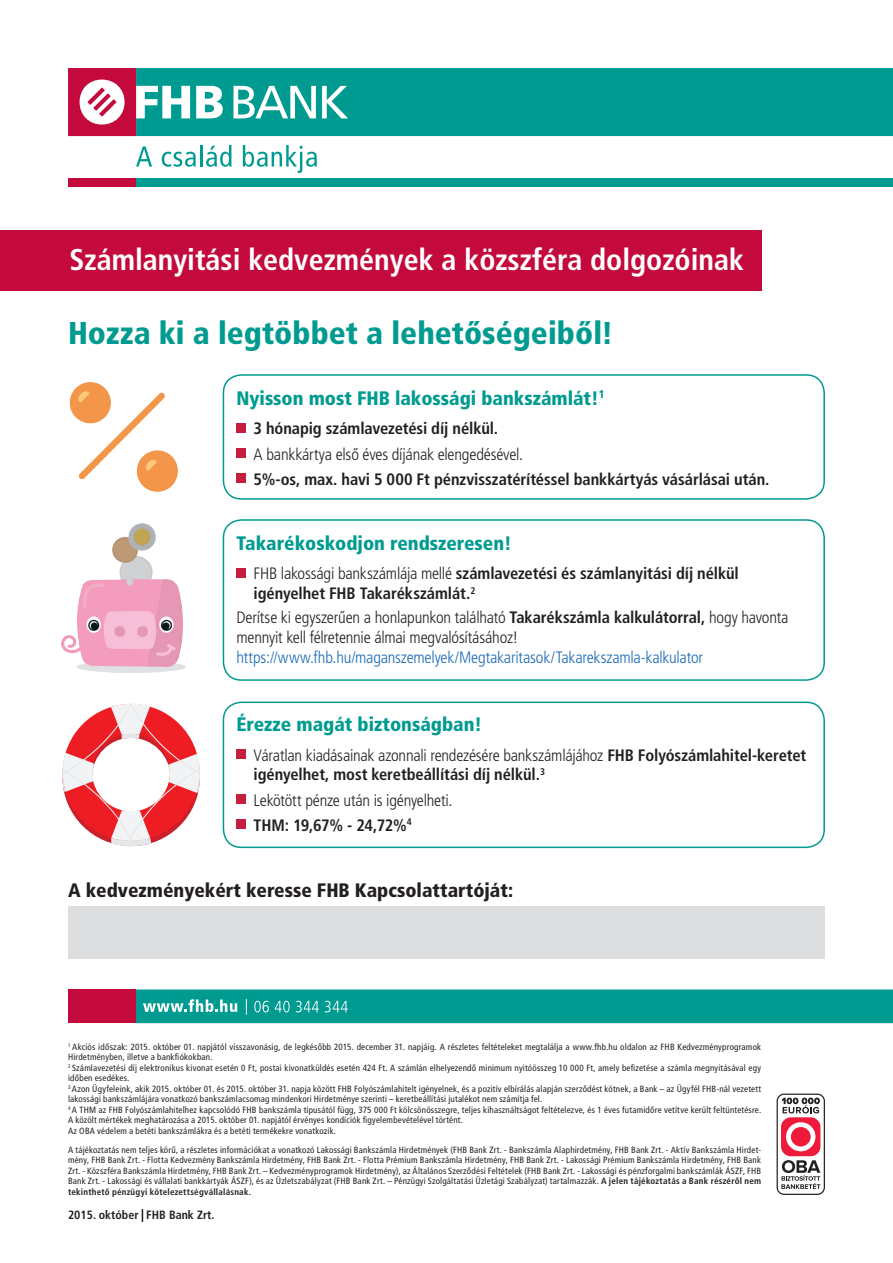
<style>
.page{position:relative;width:893px;height:1263px;background:#fff}
.page>*{position:absolute;margin:0;border:0;box-sizing:border-box;transform-origin:0 0}
.t1{font:900 31.5px "Frutiger Con";color:#009b90}
.t2{font:700 30px "Frutiger Con";color:#fff}
.t3{font:900 19.5px "Frutiger Con";color:#009b90}
.t4{font:900 19.5px "Frutiger Con";color:#231f20}
.t5{font:700 16.5px/19.8px "Frutiger Con";letter-spacing:-.005em;color:#231f20}
.t6{font:300 16.5px/19.8px "Frutiger Con";letter-spacing:-.015em;color:#231f20}
.t7{font:300 16.5px "Frutiger Con";letter-spacing:-.015em;color:#1c6ab5}
.t8{font:700 12px "Frutiger Con";color:#231f20}
.t9{font:9px/10.5px "Frutiger Con";letter-spacing:.02em;color:#231f20}
.s1{font-weight:300}
.s2{font-weight:700}
</style>
<div class="page">
<svg style="left:136px;top:146px;width:16px;height:21px"></svg>
<svg style="left:162px;top:152px;width:34px;height:15px"></svg>
<hr style="left:200px;top:145px;width:2px;height:22px;background:#009b90">
<svg style="left:206px;top:145px;width:26px;height:22px"></svg>
<svg style="left:243px;top:145px;width:74px;height:28px"></svg>
<div style="left:135px;top:178px;width:758px;height:9px;background:#009b90"></div>
<div style="left:136px;top:68px;width:757px;height:68px;background:#009b90"></div>
<svg style="left:136px;top:86px;width:54px;height:32px"></svg>
<svg style="left:196px;top:86px;width:27px;height:32px"></svg>
<svg style="left:233px;top:86px;width:83px;height:32px"></svg>
<svg style="left:322px;top:86px;width:26px;height:32px"></svg>
<div style="left:68px;top:178px;width:67px;height:9px;background:#c40a3c"></div>
<div style="left:68px;top:68px;width:68px;height:68px;background:#c40a3c"></div>
<div style="left:80px;top:80px;width:45px;height:45px;background:#fff;border-radius:50%"></div>
<svg style="left:87px;top:87px;width:30px;height:30px"></svg>
<div style="left:0;top:231px;width:761px;height:60px;background:#c40a3c"></div>
<div style="left:136px;top:989px;width:757px;height:34px;background:#009b90"></div>
<svg style="left:254px;top:1001px;width:15px;height:11px"></svg>
<svg style="left:275px;top:1001px;width:15px;height:11px"></svg>
<svg style="left:296px;top:1001px;width:23px;height:11px"></svg>
<svg style="left:325px;top:1001px;width:23px;height:11px"></svg>
<svg style="left:143px;top:999px;width:94px;height:13px"></svg>
<svg style="left:246px;top:999px;width:1px;height:15px"></svg>
<div style="left:68px;top:989px;width:68px;height:34px;background:#c40a3c"></div>
<svg style="left:142px;top:1209px;width:1px;height:13px"></svg>
<div style="left:68px;top:906px;width:757px;height:52px;background:#dcdddf"></div>
<div style="left:777px;top:1093px;width:48px;height:102px;border:1px solid #231f20;border-radius:7px"></div>
<div style="left:781px;top:1117px;width:39px;height:39px;background:#ed1a3a;border-radius:10px"></div>
<svg style="left:786px;top:1122px;width:29px;height:29px"></svg>
<svg style="left:781px;top:1097px;width:39px;height:16px"></svg>
<svg style="left:781px;top:1160px;width:39px;height:29px"></svg>
<div style="left:223px;top:374px;width:602px;height:126px;border:2px solid #009b90;border-radius:18px"></div>
<div style="left:236px;top:423px;width:10px;height:9px;background:#c51f40"></div>
<div style="left:236px;top:448px;width:10px;height:10px;background:#c51f40"></div>
<div style="left:236px;top:474px;width:10px;height:9px;background:#c51f40"></div>
<div style="left:223px;top:519px;width:602px;height:162px;border:2px solid #009b90;border-radius:18px"></div>
<div style="left:236px;top:568px;width:10px;height:9px;background:#c51f40"></div>
<div style="left:223px;top:701px;width:602px;height:147px;border:2px solid #009b90;border-radius:18px"></div>
<div style="left:236px;top:749px;width:10px;height:9px;background:#c51f40"></div>
<div style="left:236px;top:794px;width:10px;height:10px;background:#c51f40"></div>
<div style="left:236px;top:820px;width:10px;height:9px;background:#c51f40"></div>
<img style="left:69px;top:382px;width:109px;height:109px">
<img style="left:61px;top:524px;width:124px;height:149px">
<svg style="left:62px;top:703px;width:138px;height:143px"></svg>
<h2 class="t2" style="left:69px;top:242px;width:676px">Számlanyitási kedvezmények a közszféra dolgozóinak</h2>
<h1 class="t1" style="left:68px;top:314px;width:547px">Hozza ki a legtöbbet a lehetőségeiből!</h1>
<h3 class="t3" style="left:236px;top:386px;width:370px">Nyisson most FHB lakossági bankszámlát!<sup>1</sup></h3>
<h3 class="t5" style="left:254px;top:419px;width:246px">3 hónapig számlavezetési díj nélkül.</h3>
<h3 class="t6" style="left:254px;top:444px;width:271px">A bankkártya első éves díjának elengedésével.</h3>
<h3 class="t5" style="left:254px;top:469px;width:517px">5%-os, max. havi 5 000 Ft pénzvisszatérítéssel bankkártyás vásárlásai után.</h3>
<h3 class="t3" style="left:236px;top:531px;width:277px">Takarékoskodjon rendszeresen!</h3>
<h3 class="t5" style="left:254px;top:564px;width:487px"><span class="s1">FHB lakossági bankszámlája mellé</span> számlavezetési és számlanyitási díj nélkül igényelhet FHB Takarékszámlát.<sup>2</sup></h3>
<h3 class="t6" style="left:236px;top:608px;width:554px">Derítse ki egyszerűen a honlapunkon található <span class="s2">Takarékszámla kalkulátorral,</span> hogy havonta mennyit kell félretennie álmai megvalósításához!</h3>
<h3 class="t7" style="left:236px;top:648px;width:468px">https://www.fhb.hu/maganszemelyek/Megtakaritasok/Takarekszamla-kalkulator</h3>
<h3 class="t3" style="left:236px;top:712px;width:247px">Érezze magát biztonságban!</h3>
<h3 class="t5" style="left:254px;top:745px;width:554px"><span class="s1">Váratlan kiadásainak azonnali rendezésére bankszámlájához</span> FHB Folyószámlahitel-keretet igényelhet, most keretbeállítási díj nélkül.<sup>3</sup></h3>
<h3 class="t6" style="left:254px;top:787px;width:200px;line-height:25.2px">Lekötött pénze után is igényelheti.<br><span class="s2">THM: 19,67% - 24,72%</span><sup>4</sup></h3>
<h3 class="t4" style="left:68px;top:879px;width:447px">A kedvezményekért keresse FHB Kapcsolattartóját:</h3>
<p class="t9" style="left:68px;top:1041px;width:695px"><sup>1</sup> Akciós időszak: 2015. október 01. napjától visszavonásig, de legkésőbb 2015. december 31. napjáig. A részletes feltételeket megtalálja a www.fhb.hu oldalon az FHB Kedvezményprogramok Hirdetményben, illetve a bankfiókokban.<br><sup>2</sup> Számlavezetési díj elektronikus kivonat esetén 0 Ft, postai kivonatküldés esetén 424 Ft. A számlán elhelyezendő minimum nyitóösszeg 10 000 Ft, amely befizetése a számla megnyitásával egy időben esedékes.<br><sup>3</sup> Azon Ügyfeleink, akik 2015. október 01. és 2015. október 31. napja között FHB Folyószámlahitelt igényelnek, és a pozitív elbírálás alapján szerződést kötnek, a Bank – az Ügyfél FHB-nál vezetett lakossági bankszámlájára vonatkozó bankszámlacsomag mindenkori Hirdetménye szerinti – keretbeállítási jutalékot nem számítja fel.<br><sup>4</sup> A THM az FHB Folyószámlahitelhez kapcsolódó FHB bankszámla típusától függ, 375 000 Ft kölcsönösszegre, teljes kihasználtságot feltételezve, és 1 éves futamidőre vetítve került feltüntetésre.<br>A közölt mértékek meghatározása a 2015. október 01. napjától érvényes kondíciók figyelembevételével történt.<br>Az OBA védelem a betéti bankszámlákra és a betéti termékekre vonatkozik.</p>
<p class="t9" style="left:68px;top:1145px;width:695px;text-align:justify">A tájékoztatás nem teljes körű, a részletes információkat a vonatkozó Lakossági Bankszámla Hirdetmények (FHB Bank Zrt. - Bankszámla Alaphirdetmény, FHB Bank Zrt. - Aktív Bankszámla Hirdet&shy;mény, FHB Bank Zrt. - Flotta Kedvezmény Bankszámla Hirdetmény, FHB Bank Zrt. - Flotta Prémium Bankszámla Hirdetmény, FHB Bank Zrt. - Lakossági Prémium Bankszámla Hirdetmény, FHB Bank Zrt. - Közszféra Bankszámla Hirdetmény, FHB Bank Zrt. – Kedvezményprogramok Hirdetmény), az Általános Szerződési Feltételek (FHB Bank Zrt. - Lakossági és pénzforgalmi bankszámlák ÁSZF, FHB Bank Zrt. - Lakossági és vállalati bankkártyák ÁSZF), és az Üzletszabályzat (FHB Bank Zrt. – Pénzügyi Szolgáltatási Üzletági Szabályzat) tartalmazzák. <span class="s2">A jelen tájékoztatás a Bank részéről nem tekinthető pénzügyi kötelezettségvállalásnak.</span></p>
<h3 class="t8" style="left:68px;top:1208px;width:148px">2015. október FHB Bank Zrt.</h3>
</div>
